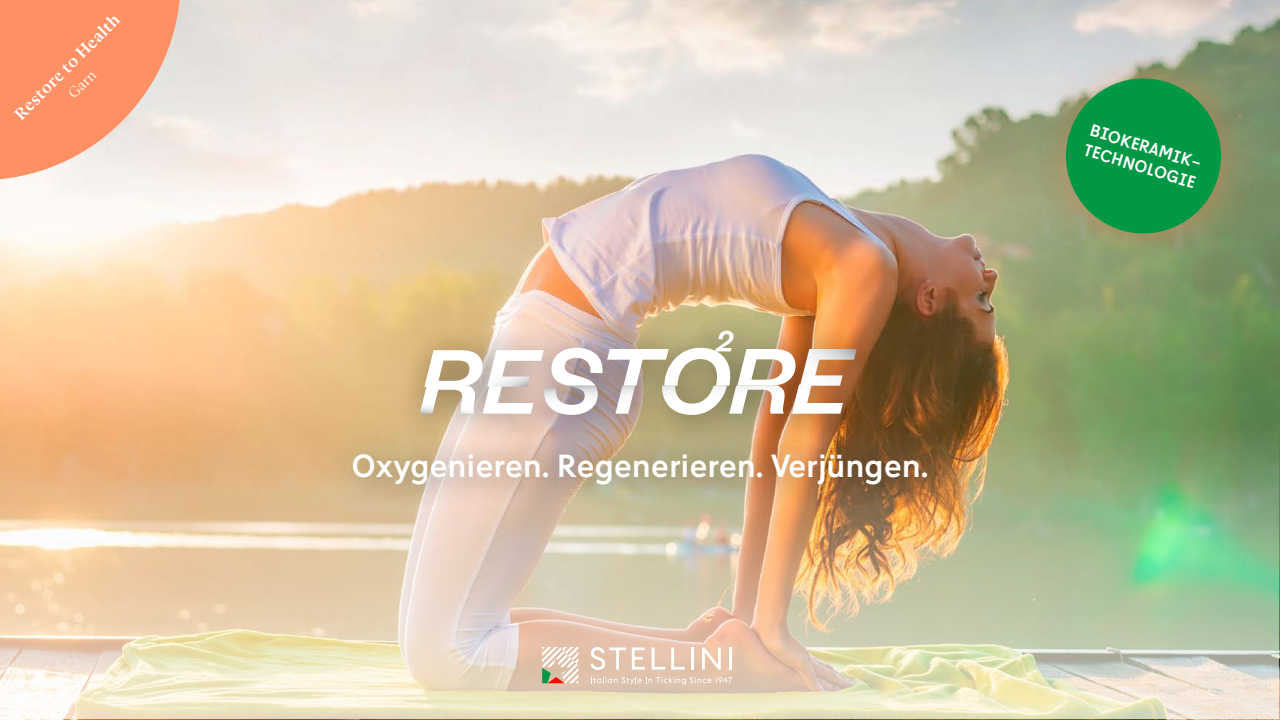
<style>
.page{position:relative;width:1280px;height:720px;background:#fff}
.page>*{position:absolute;margin:0;border:0;box-sizing:border-box;transform-origin:0 0}
.t1{font:500 32px "L10";color:#fff}
.t2{font:500 17px/20.4px "L10";color:#fff}
.t3{font:500 17px "Lyon Display";color:#fff}
.t4{font:300 15px "Lyon Display";color:#fff}
</style>
<div class="page">
<img style="left:0;top:0;width:1280px;height:426px">
<img style="left:0;top:426px;width:1280px;height:294px">
<svg style="left:542px;top:647px;width:36px;height:36px"></svg>
<svg style="left:590px;top:647px;width:36px;height:23px"></svg>
<svg style="left:632px;top:648px;width:13px;height:22px"></svg>
<svg style="left:652px;top:648px;width:13px;height:22px"></svg>
<svg style="left:671px;top:648px;width:14px;height:22px"></svg>
<hr style="left:691px;top:648px;width:3px;height:22px;background:#fff">
<svg style="left:702px;top:648px;width:19px;height:22px"></svg>
<hr style="left:729px;top:648px;width:3px;height:22px;background:#fff">
<svg style="left:591px;top:677px;width:141px;height:8px"></svg>
<svg style="left:0;top:0;width:181px;height:180px;background:#faa785"></svg>
<div style="left:1034px;top:47px;width:225px;height:226px;background:#fd6d2f;opacity:.4"></div>
<svg style="left:1057px;top:69px;width:173px;height:174px;background:#3a9a58"></svg>
<div style="left:329px;top:429px;width:627px;height:85px;background:#000;opacity:.45"></div>
<div style="left:396px;top:307px;width:490px;height:138px;background:#000;opacity:.42"></div>
<img style="left:420px;top:331px;width:437px;height:84px">
<p class="t3" style="left:8px;top:108px;width:142px;rotate:-45deg">Restore to Health</p>
<p class="t4" style="left:63px;top:88px;width:34px;rotate:-45deg">Garn</p>
<p class="t1" style="left:351px;top:447px;width:579px">Oxygenieren. Regenerieren. Verjüngen.</p>
<p class="t2" style="left:1093px;top:120px;width:117px;rotate:17deg">BIOKERAMIK-<br>TECHNOLOGIE</p>
</div>
